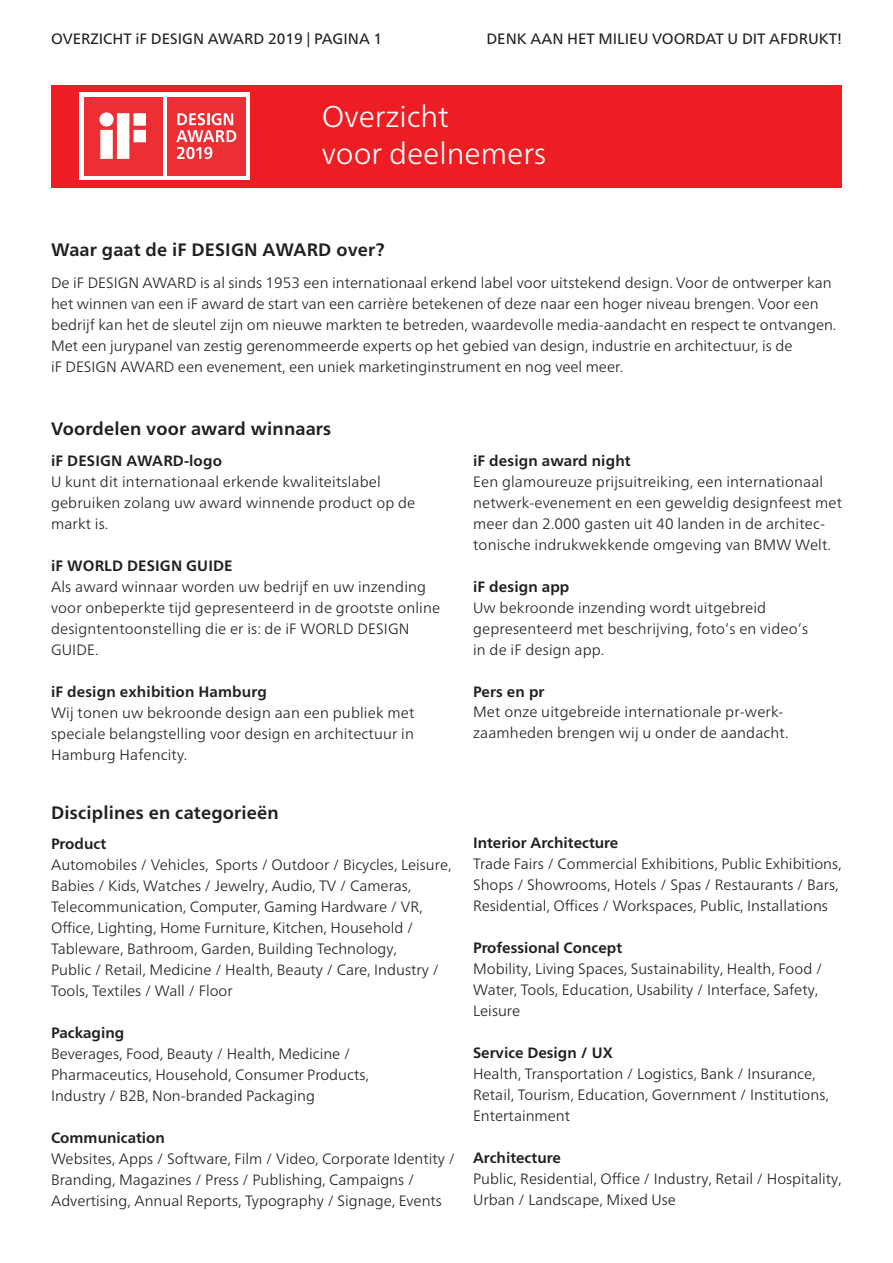
<style>
.page{position:relative;width:893px;height:1263px;background:#fff}
.page>*{position:absolute;margin:0;border:0;box-sizing:border-box;transform-origin:0 0}
.t1{font:300 30px/37.5px "Frutiger Neue LT Pro";color:#fff}
.t2{font:700 18px "Frutiger Neue LT Pro";letter-spacing:.01em;color:#231f20}
.t3{font:300 15px/21px "Frutiger Neue LT Pro";color:#231f20}
.t4{font:700 15px "Frutiger Neue LT Pro";color:#231f20}
.t5{font:15px "Frutiger Neue LT Pro";color:#231f20}
</style>
<div class="page">
<div style="left:51px;top:85px;width:791px;height:102px;background:#ee1d23"></div>
<div style="left:80px;top:92px;width:170px;height:88px;background:#fff"></div>
<div style="left:84px;top:97px;width:79px;height:79px;background:#ee2e35"></div>
<svg style="left:99px;top:112px;width:47px;height:47px"></svg>
<div style="left:167px;top:97px;width:79px;height:79px;background:#ee2e35"></div>
<svg style="left:176px;top:113px;width:60px;height:46px"></svg>
<p class="t5" style="left:51px;top:30px;width:11px">OVER</p>
<p class="t5" style="left:91px;top:30px;width:293px">ZICHT IF DESIGN AWARD 2019 | PAGINA 1</p>
<p class="t5" style="left:486px;top:30px;width:357px">DENK AAN HET MILIEU VOORDAT U DIT AFDRUKT!</p>
<h1 class="t1" style="left:322px;top:97px;width:226px">Overzicht<br>voor deelnemers</h1>
<p class="t2" style="left:51px;top:239px;width:335px">Waar gaat de iF DESIGN AWARD over?</p>
<p class="t3" style="left:51px;top:272px;width:787px">De iF DESIGN AWARD is al sinds 1953 een internationaal erkend label voor uitstekend design. Voor de ontwerper kan het winnen van een iF award de start van een carrière betekenen of deze naar een hoger niveau brengen. Voor een bedrijf kan het de sleutel zijn om nieuwe markten te betreden, waardevolle media-aandacht en respect te ontvangen.<br>Met een jurypanel van zestig gerenommeerde experts op het gebied van design, industrie en architectuur, is de<br>iF DESIGN AWARD een evenement, een uniek marketinginstrument en nog veel meer.</p>
<p class="t2" style="left:51px;top:418px;width:282px">Voordelen voor award winnaars</p>
<p class="t4" style="left:51px;top:452px;width:172px">iF DESIGN AWARD-logo</p>
<p class="t3" style="left:51px;top:471px;width:366px">U kunt dit internationaal erkende kwaliteitslabel gebruiken zolang uw award winnende product op de markt is.</p>
<p class="t4" style="left:51px;top:557px;width:183px">iF WORLD DESIGN GUIDE</p>
<p class="t3" style="left:51px;top:576px;width:391px">Als award winnaar worden uw bedrijf en uw inzending voor onbeperkte tijd gepresenteerd in de grootste online designtentoonstelling die er is: de iF WORLD DESIGN GUIDE.</p>
<p class="t4" style="left:51px;top:683px;width:217px">iF design exhibition Hamburg</p>
<p class="t3" style="left:51px;top:702px;width:365px;text-align:justify">Wij tonen uw bekroonde design aan een publiek met speciale belangstelling voor design en architectuur in Hamburg Hafencity.</p>
<p class="t2" style="left:51px;top:802px;width:229px">Disciplines en categorieën</p>
<p class="t4" style="left:51px;top:835px;width:57px">Product</p>
<p class="t3" style="left:51px;top:854px;width:402px">Automobiles / Vehicles, Sports / Outdoor / Bicycles, Leisure, Babies / Kids, Watches / Jewelry, Audio, TV / Cameras, Telecommunication, Computer, Gaming Hardware / VR, Office, Lighting, Home Furniture, Kitchen, Household / Tableware, Bathroom, Garden, Building Technology,<br>Public / Retail, Medicine / Health, Beauty / Care, Industry / Tools, Textiles / Wall / Floor</p>
<p class="t4" style="left:51px;top:1024px;width:75px">Packaging</p>
<p class="t3" style="left:51px;top:1043px;width:319px">Beverages, Food, Beauty / Health, Medicine /<br>Pharmaceutics, Household, Consumer Products,<br>Industry / B2B, Non-branded Packaging</p>
<p class="t4" style="left:51px;top:1129px;width:115px">Communication</p>
<p class="t3" style="left:51px;top:1148px;width:406px">Websites, Apps / Software, Film / Video, Corporate Identity /<br>Branding, Magazines / Press / Publishing, Campaigns /<br>Advertising, Annual Reports, Typography / Signage, Events</p>
<p class="t4" style="left:473px;top:452px;width:159px">iF design award night</p>
<p class="t3" style="left:473px;top:472px;width:371px">Een glamoureuze prijsuitreiking, een internationaal netwerk-evenement en een geweldig designfeest met meer dan 2.000 gasten uit 40 landen in de architec&shy;tonische indrukwekkende omgeving van BMW Welt.</p>
<p class="t4" style="left:473px;top:578px;width:98px">iF design app</p>
<p class="t3" style="left:473px;top:598px;width:336px">Uw bekroonde inzending wordt uitgebreid gepresenteerd met beschrijving, foto‘s en video‘s in de iF design app.</p>
<p class="t4" style="left:473px;top:683px;width:73px">Pers en pr</p>
<p class="t3" style="left:473px;top:701px;width:317px">Met onze uitgebreide internationale pr-werk&shy;zaamheden brengen wij u onder de aandacht.</p>
<p class="t4" style="left:473px;top:833px;width:147px">Interior Architecture</p>
<p class="t3" style="left:473px;top:853px;width:370px">Trade Fairs / Commercial Exhibitions, Public Exhibitions,<br>Shops / Showrooms, Hotels / Spas / Restaurants / Bars,<br>Residential, Offices / Workspaces, Public, Installations</p>
<p class="t4" style="left:473px;top:938px;width:151px">Professional Concept</p>
<p class="t3" style="left:473px;top:958px;width:351px">Mobility, Living Spaces, Sustainability, Health, Food /<br>Water, Tools, Education, Usability / Interface, Safety,<br>Leisure</p>
<p class="t4" style="left:473px;top:1043px;width:141px">Service Design / UX</p>
<p class="t3" style="left:473px;top:1063px;width:357px">Health, Transportation / Logistics, Bank / Insurance,<br>Retail, Tourism, Education, Government / Institutions,<br>Entertainment</p>
<p class="t4" style="left:473px;top:1148px;width:89px">Architecture</p>
<p class="t3" style="left:473px;top:1168px;width:370px">Public, Residential, Office / Industry, Retail / Hospitality,<br>Urban / Landscape, Mixed Use</p>
</div>
